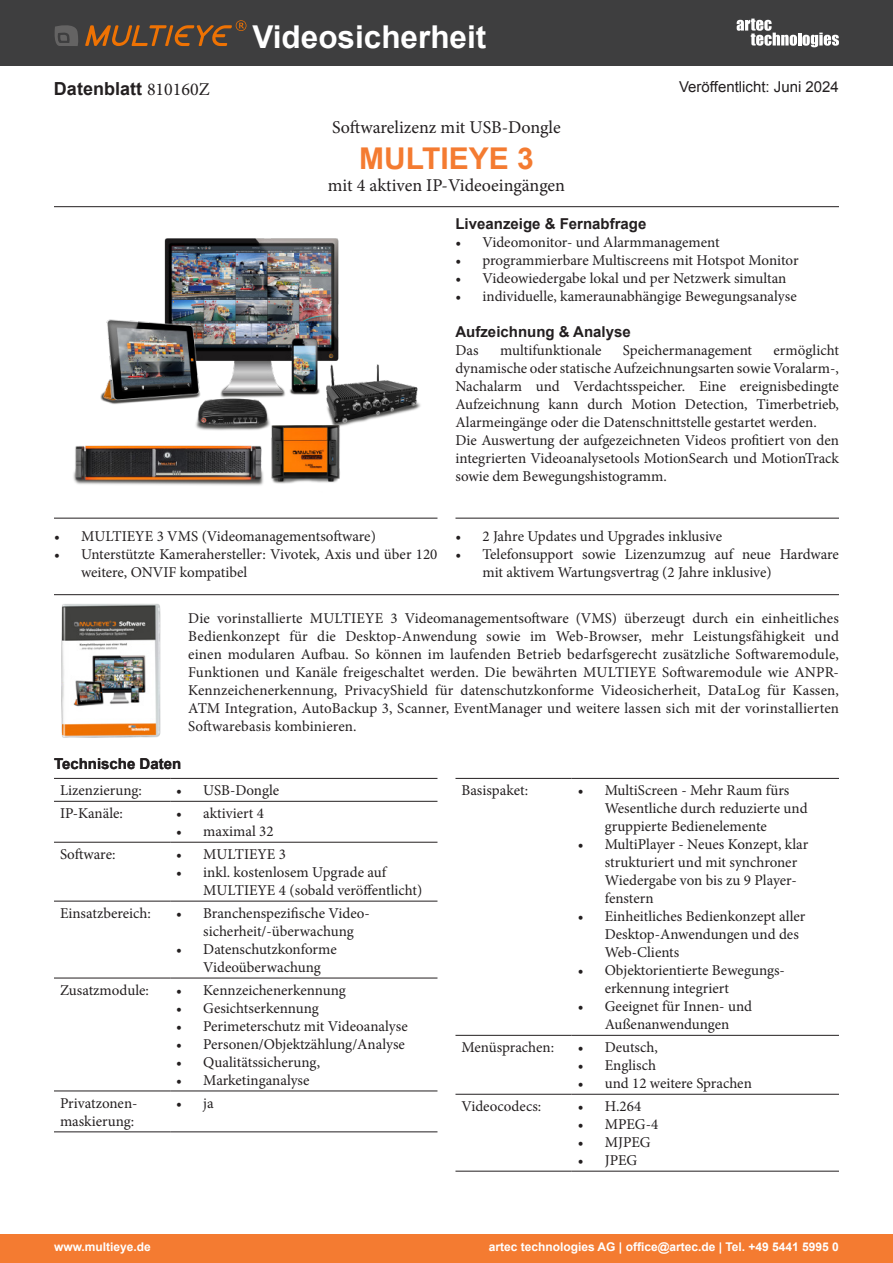
<style>
.page{position:relative;width:893px;height:1263px;background:#fff}
.page>*{position:absolute;margin:0;border:0;box-sizing:border-box;transform-origin:0 0}
.t1{font:700 31.5px "Arial";color:#fff}
.t2{font:700 30px "Arial";color:#f47b31}
.t3{font:18px "Minion Pro";color:#231f20}
.t4{font:700 18px "Arial";color:#231f20}
.t5{font:15px/18px "Minion Pro";color:#231f20}
.t6{font:700 15px "Arial";color:#231f20}
.t7{font:15px "Arial";color:#231f20}
.t8{font:700 12px "Arial";color:#fff}
.s1{font-family:"Minion Pro";font-weight:400}
</style>
<div class="page">
<div style="left:0;top:0;width:893px;height:66px;background:#3e3e3f"></div>
<svg style="left:85px;top:20px;width:161px;height:26px"></svg>
<svg style="left:54px;top:25px;width:24px;height:21px"></svg>
<svg style="left:737px;top:19px;width:102px;height:28px"></svg>
<div style="left:0;top:1234px;width:893px;height:29px;background:#f47b31"></div>
<img style="left:61px;top:604px;width:100px;height:134px">
<hr style="left:54px;top:594px;width:785px;height:1px;background:#231f20">
<hr style="left:54px;top:518px;width:383px;height:1px;background:#231f20">
<hr style="left:455px;top:518px;width:384px;height:1px;background:#231f20">
<img style="left:73px;top:238px;width:348px;height:248px">
<hr style="left:54px;top:206px;width:785px;height:1px;background:#231f20">
<hr style="left:54px;top:778px;width:116px;height:1px;background:#231f20">
<hr style="left:170px;top:778px;width:267px;height:1px;background:#231f20">
<hr style="left:54px;top:801px;width:116px;height:1px;background:#231f20">
<hr style="left:170px;top:801px;width:267px;height:1px;background:#231f20">
<hr style="left:54px;top:842px;width:116px;height:1px;background:#231f20">
<hr style="left:170px;top:842px;width:267px;height:1px;background:#231f20">
<hr style="left:54px;top:901px;width:116px;height:1px;background:#231f20">
<hr style="left:170px;top:901px;width:267px;height:1px;background:#231f20">
<hr style="left:54px;top:978px;width:116px;height:1px;background:#231f20">
<hr style="left:170px;top:978px;width:267px;height:1px;background:#231f20">
<hr style="left:54px;top:1091px;width:116px;height:1px;background:#231f20">
<hr style="left:170px;top:1091px;width:267px;height:1px;background:#231f20">
<hr style="left:54px;top:1131px;width:116px;height:1px;background:#231f20">
<hr style="left:170px;top:1131px;width:267px;height:1px;background:#231f20">
<hr style="left:455px;top:778px;width:117px;height:1px;background:#231f20">
<hr style="left:572px;top:778px;width:267px;height:1px;background:#231f20">
<hr style="left:455px;top:1035px;width:117px;height:1px;background:#231f20">
<hr style="left:572px;top:1035px;width:267px;height:1px;background:#231f20">
<hr style="left:455px;top:1094px;width:117px;height:1px;background:#231f20">
<hr style="left:572px;top:1094px;width:267px;height:1px;background:#231f20">
<hr style="left:455px;top:1171px;width:117px;height:1px;background:#231f20">
<hr style="left:572px;top:1171px;width:267px;height:1px;background:#231f20">
<h1 class="t1" style="left:252px;top:17px;width:236px">Videosicherheit</h1>
<p class="t4" style="left:54px;top:76px;width:157px">Datenblatt <span class="s1">810160Z</span></p>
<p class="t7" style="left:679px;top:77px;width:161px">Veröffentlicht: Juni 2024</p>
<p class="t3" style="left:332px;top:115px;width:230px">Softwarelizenz mit USB-Dongle</p>
<h2 class="t2" style="left:359px;top:139px;width:176px">MULTIEYE 3</h2>
<p class="t3" style="left:328px;top:173px;width:239px">mit 4 aktiven IP-Videoeingängen</p>
<p class="t5" style="left:54px;top:528px;width:323px">• MULTIEYE 3 VMS (Videomanagementsoftware)</p>
<p class="t5" style="left:81px;top:546px;width:358px;text-indent:-27px">• Unterstützte Kamerahersteller: Vivotek, Axis und über 120 weitere, ONVIF kompatibel</p>
<p class="t6" style="left:455px;top:214px;width:192px">Liveanzeige &amp; Fernabfrage</p>
<p class="t5" style="left:455px;top:233px;width:266px">• Videomonitor- und Alarmmanagement</p>
<p class="t5" style="left:455px;top:251px;width:345px">• programmierbare Multiscreens mit Hotspot Monitor</p>
<p class="t5" style="left:455px;top:269px;width:332px">• Videowiedergabe lokal und per Netzwerk simultan</p>
<p class="t5" style="left:455px;top:287px;width:343px">• individuelle, kameraunabhängige Bewegungsanalyse</p>
<p class="t6" style="left:455px;top:322px;width:177px">Aufzeichnung &amp; Analyse</p>
<p class="t5" style="left:455px;top:341px;width:25px">Das</p>
<p class="t5" style="left:500px;top:341px;width:103px">multifunktionale</p>
<p class="t5" style="left:623px;top:341px;width:131px">Speichermanagement</p>
<p class="t5" style="left:455px;top:341px;width:385px;text-indent:318px">ermöglicht dynamische oder statische Aufzeichnungsarten sowie Voralarm-, Nachalarm und Verdachtsspeicher. Eine ereignisbedingte Aufzeichnung kann durch Motion Detection, Timerbetrieb, Alarmeingänge oder die Datenschnittstelle gestartet werden.<br>Die Auswertung der aufgezeichneten Videos profitiert von den integrierten Videoanalysetools MotionSearch und MotionTrack sowie dem Bewegungshistogramm.</p>
<p class="t5" style="left:455px;top:528px;width:268px">• 2 Jahre Updates und Upgrades inklusive</p>
<p class="t5" style="left:482px;top:546px;width:358px;text-indent:-27px">• Telefonsupport sowie Lizenzumzug auf neue Hardware mit aktivem Wartungsvertrag (2 Jahre inklusive)</p>
<p class="t5" style="left:188px;top:609px;width:652px;text-align:justify">Die vorinstallierte MULTIEYE 3 Videomanagementsoftware (VMS) überzeugt durch ein einheitliches Bedienkonzept für die Desktop-Anwendung sowie im Web-Browser, mehr Leistungsfähigkeit und einen modularen Aufbau. So können im laufenden Betrieb bedarfsgerecht zusätzliche Softwaremodule, Funktionen und Kanäle freigeschaltet werden. Die bewährten MULTIEYE Softwaremodule wie ANPR-Kennzeichenerkennung, PrivacyShield für datenschutzkonforme Videosicherheit, DataLog für Kassen, ATM Integration, AutoBackup 3, Scanner, EventManager und weitere lassen sich mit der vorinstallierten Softwarebasis kombinieren.</p>
<p class="t6" style="left:54px;top:754px;width:129px">Technische Daten</p>
<p class="t5" style="left:60px;top:781px;width:83px">Lizenzierung:</p>
<p class="t5" style="left:176px;top:781px;width:105px">• USB-Dongle</p>
<p class="t5" style="left:60px;top:804px;width:64px">IP-Kanäle:</p>
<p class="t5" style="left:176px;top:804px;width:89px">• aktiviert 4</p>
<p class="t5" style="left:176px;top:822px;width:99px">• maximal 32</p>
<p class="t5" style="left:60px;top:845px;width:57px">Software:</p>
<p class="t5" style="left:176px;top:845px;width:111px">• MULTIEYE 3</p>
<p class="t5" style="left:203px;top:863px;width:220px;text-indent:-27px">• inkl. kostenlosem Upgrade auf<br>MULTIEYE 4 (sobald veröffentlicht)</p>
<p class="t5" style="left:60px;top:904px;width:92px">Einsatzbereich:</p>
<p class="t5" style="left:203px;top:904px;width:168px;text-indent:-27px">• Branchenspezifische Video&shy;sicherheit/-überwachung</p>
<p class="t5" style="left:203px;top:940px;width:135px;text-indent:-27px">• Datenschutzkonforme<br>Videoüberwachung</p>
<p class="t5" style="left:60px;top:981px;width:90px">Zusatzmodule:</p>
<p class="t5" style="left:176px;top:981px;width:171px">• Kennzeichenerkennung</p>
<p class="t5" style="left:176px;top:999px;width:144px">• Gesichtserkennung</p>
<p class="t5" style="left:176px;top:1017px;width:233px">• Perimeterschutz mit Videoanalyse</p>
<p class="t5" style="left:176px;top:1035px;width:230px">• Personen/Objektzählung/Analyse</p>
<p class="t5" style="left:176px;top:1053px;width:145px">• Qualitätssicherung,</p>
<p class="t5" style="left:176px;top:1071px;width:135px">• Marketinganalyse</p>
<p class="t5" style="left:60px;top:1094px;width:79px">Privatzonen&shy;maskierung:</p>
<p class="t5" style="left:176px;top:1094px;width:39px">• ja</p>
<p class="t5" style="left:461px;top:781px;width:68px">Basispaket:</p>
<p class="t5" style="left:605px;top:781px;width:204px;text-indent:-27px">• MultiScreen - Mehr Raum fürs<br>Wesentliche durch reduzierte und gruppierte Bedienelemente</p>
<p class="t5" style="left:605px;top:835px;width:205px;text-indent:-27px">• MultiPlayer - Neues Konzept, klar strukturiert und mit synchroner<br>Wiedergabe von bis zu 9 Player&shy;fenstern</p>
<p class="t5" style="left:605px;top:907px;width:202px;text-indent:-27px">• Einheitliches Bedienkonzept aller<br>Desktop-Anwendungen und des<br>Web-Clients</p>
<p class="t5" style="left:605px;top:961px;width:182px;text-indent:-27px">• Objektorientierte Bewegungs&shy;erkennung integriert</p>
<p class="t5" style="left:578px;top:997px;width:176px;text-align:center">• Geeignet für Innen- und<br>Außenanwendungen</p>
<p class="t5" style="left:461px;top:1038px;width:94px">Menüsprachen:</p>
<p class="t5" style="left:578px;top:1038px;width:82px">• Deutsch,</p>
<p class="t5" style="left:578px;top:1056px;width:80px">• Englisch</p>
<p class="t5" style="left:578px;top:1074px;width:176px">• und 12 weitere Sprachen</p>
<p class="t5" style="left:461px;top:1097px;width:81px">Videocodecs:</p>
<p class="t5" style="left:578px;top:1097px;width:65px">• H.264</p>
<p class="t5" style="left:578px;top:1115px;width:82px">• MPEG-4</p>
<p class="t5" style="left:578px;top:1133px;width:74px">• MJPEG</p>
<p class="t5" style="left:578px;top:1151px;width:61px">• JPEG</p>
<p class="t8" style="left:54px;top:1239px;width:98px">www.multieye.de</p>
<p class="t8" style="left:489px;top:1239px;width:352px">artec technologies AG | office@artec.de | Tel. +49 5441 5995 0</p>
</div>
